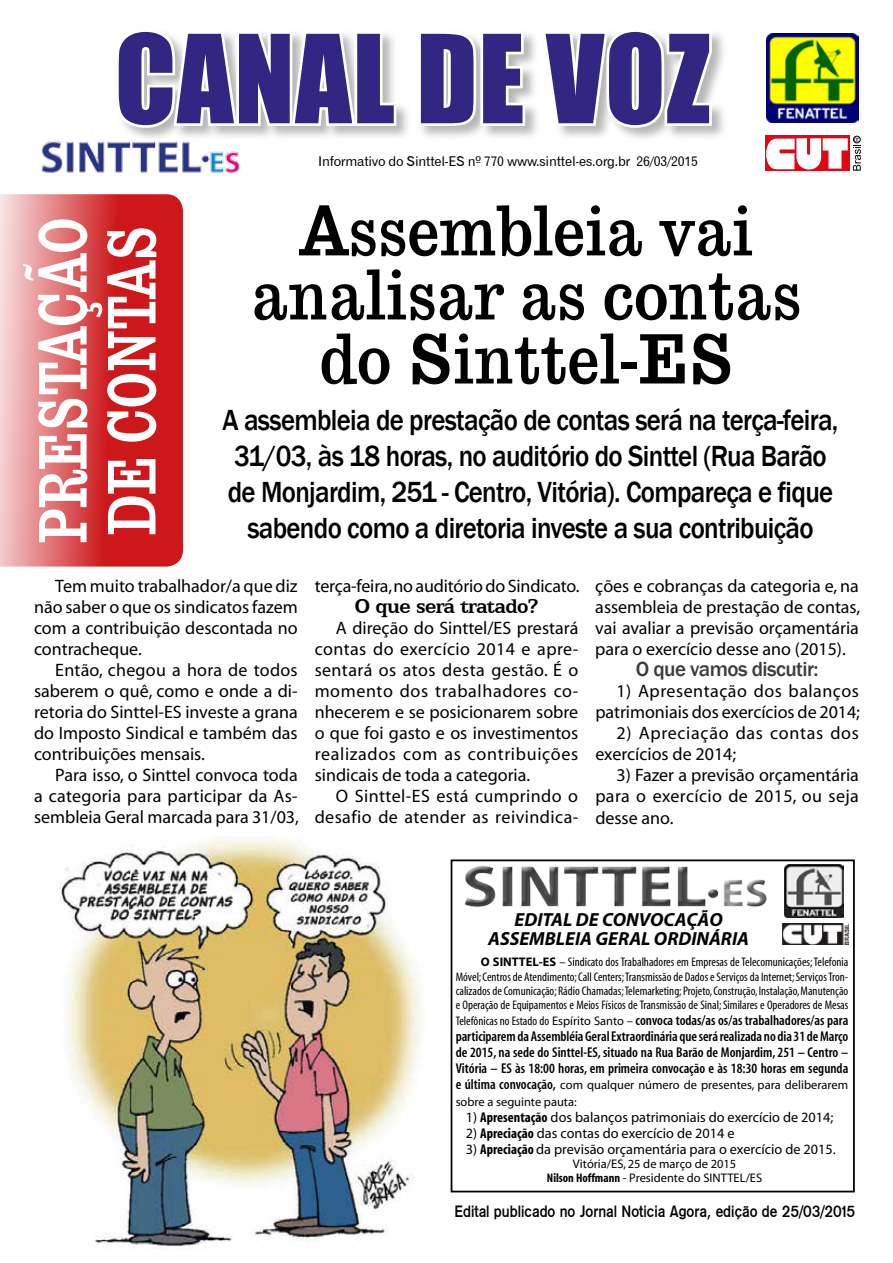
<style>
.page{position:relative;width:893px;height:1263px;background:#fff}
.page>*{position:absolute;margin:0;border:0;box-sizing:border-box;transform-origin:0 0}
.t1{font:113.1px "Impact";letter-spacing:.01em;color:#312783}
.t2{font:71.4px/64.1px "Egyptian 710 BT Regular A";letter-spacing:-.025em;color:#000;text-align:center}
.t3{font:69px/69px "Egyptian 710 BT Regular A";letter-spacing:-.025em;color:#fff;scale:.81 1}
.t4{font:500 30px/36px "Franklin Gothic";letter-spacing:-.025em;color:#000;text-align:center;scale:.9 1}
.t5{font:700 22.5px "Egyptian 505 BT";letter-spacing:-.025em;color:#000}
.t6{font:500 21px "Franklin Gothic";letter-spacing:-.025em;color:#3c3c3b}
.t7{font:italic 700 19.05px/19px "Myriad";color:#000;text-align:center}
.t8{font:18px/21px "Myriad";color:#000;text-align:justify}
.t9{font:18px/21px "Myriad";letter-spacing:.025em;color:#000;text-align:right}
.t10{font:18px/21px "Myriad";letter-spacing:.035em;color:#000}
.t11{font:16.35px "Gothic 725 BT Bold A";color:#000;scale:.89 1}
.t12{font:600 condensed 14.25px/16px "Myriad";color:#000;text-align:justify}
.t13{font:14.25px "Myriad";color:#000}
.t14{font:13.5px "Gothic 720 BT Roman B";letter-spacing:-.02em;color:#000}
.t15{font:condensed 12.45px/14.2px "Myriad";color:#000;text-align:justify}
.t16{font:12.45px/16px "Myriad";color:#000}
.s1{font-weight:700;font-stretch:normal}
.s2{font-stretch:normal}
.s3{font-weight:400;font-size:12.45px}
.s4{font-weight:400;font-stretch:normal;font-size:12.45px}
.s5{font-weight:600;font-stretch:condensed;font-size:14.25px}
.s6{font-weight:700;font-stretch:condensed}
</style>
<div class="page">
<svg style="left:0;top:194px;width:183px;height:373px;background:#d95255"></svg>
<div style="left:115px;top:28px;width:612px;height:115px;background:#9f9f9f;opacity:.75"></div>
<svg style="left:115px;top:28px;width:284px;height:103px"></svg>
<svg style="left:415px;top:28px;width:113px;height:101px"></svg>
<svg style="left:539px;top:28px;width:175px;height:115px"></svg>
<div style="left:765px;top:135px;width:84px;height:35px;background:#e30613"></div>
<svg style="left:765px;top:137px;width:96px;height:34px"></svg>
<div style="left:853px;top:136px;width:7px;height:7px;border:1px solid #000;border-radius:50%"></div>
<img style="left:767px;top:34px;width:92px;height:88px">
<img style="left:41px;top:137px;width:203px;height:36px">
<div style="left:451px;top:859px;width:404px;height:333px;border:2px solid #000"></div>
<img style="left:782px;top:924px;width:66px;height:20px">
<img style="left:784px;top:865px;width:59px;height:52px">
<img style="left:462px;top:859px;width:307px;height:48px">
<img style="left:60px;top:838px;width:362px;height:411px">
<h1 class="t1" style="left:115px;top:-9px;width:597px">CANAL DE VOZ</h1>
<h3 class="t3" style="left:27px;top:544px;width:405px;rotate:-90deg">PRESTAÇÃO<br>DE CONTAS</h3>
<p class="t14" style="left:318px;top:153px;width:381px">Informativo do Sinttel-ES nº 770 www.sinttel-es.org.br 26/03/2015</p>
<h2 class="t2" style="left:251px;top:197px;width:553px">Assembleia vai analisar as contas do Sinttel-ES</h2>
<h3 class="t4" style="left:222px;top:402px;width:686px">A assembleia de prestação de contas será na terça-feira, 31/03, às 18 horas, no auditório do Sinttel (Rua Barão de Monjardim, 251 - Centro, Vitória). Compareça e fique sabendo como a diretoria investe a sua contribuição</h3>
<p class="t8" style="left:34px;top:576px;width:265px;text-indent:21px">Tem muito trabalhador/a que diz não saber o que os sindicatos fazem com a contribuição descontada no contracheque.</p>
<p class="t8" style="left:34px;top:660px;width:265px;text-indent:21px">Então, chegou a hora de todos saberem o quê, como e onde a di&shy;retoria do Sinttel-ES investe a grana do Imposto Sindical e também das contribuições mensais.</p>
<p class="t8" style="left:34px;top:765px;width:266px;text-indent:21px">Para isso, o Sinttel convoca toda a categoria para participar da As&shy;sembleia Geral marcada para 31/03,</p>
<p class="t8" style="left:315px;top:576px;width:266px">terça-feira, no auditório do Sindicato.</p>
<p class="t5" style="left:354px;top:593px;width:186px">O que será tratado?</p>
<p class="t8" style="left:315px;top:618px;width:265px;text-indent:21px">A direção do Sinttel/ES prestará contas do exercício 2014 e apre&shy;sentará os atos desta gestão. É o momento dos trabalhadores co&shy;nhecerem e se posicionarem sobre o que foi gasto e os investimentos realizados com as contribuições sindicais de toda a categoria.</p>
<p class="t9" style="left:315px;top:786px;width:265px">O Sinttel-ES está cumprindo o desafio de atender as reivindica-</p>
<p class="t8" style="left:595px;top:576px;width:266px">ções e cobranças da categoria e, na assembleia de prestação de contas, vai avaliar a previsão orçamentária para o exercício desse ano (2015).</p>
<p class="t6" style="left:636px;top:656px;width:184px">O que vamos discutir:</p>
<p class="t8" style="left:595px;top:681px;width:266px;text-align:right">1) Apresentação dos balanços patrimoniais dos exercícios de 2014;</p>
<p class="t10" style="left:595px;top:723px;width:265px;text-indent:21px">2) Apreciação das contas dos exercícios de 2014;</p>
<p class="t8" style="left:595px;top:765px;width:265px;line-height:21.8px;text-indent:21px">3) Fazer a previsão orçamentária para o exercício de 2015, ou seja desse ano.</p>
<p class="t7" style="left:488px;top:911px;width:262px">EDITAL DE CONVOCAÇÃO<br>ASSEMBLEIA GERAL ORDINÁRIA</p>
<p class="t15" style="left:456px;top:956px;width:394px;text-indent:25px"><span class="s1">O SINTTEL-ES</span> <span class="s2">–</span> Sindicato dos Trabalhadores em Empresas de Telecomunicações; Telefonia Móvel; Centros de Atendimento; Call Centers; Transmissão de Dados e Serviços da Internet; Serviços Tron&shy;calizados de Comunicação; Rádio Chamadas; Telemarketing; Projeto, Construção, Instalação, Manutenção e Operação de Equipamentos e Meios Físicos de Transmissão de Sinal; Similares e Operadores de Mesas</p>
<p class="t12" style="left:456px;top:1013px;width:394px"><span class="s3">Telefônicas no Estado do</span> <span class="s4">Espírito Santo –</span> convoca todas/as os/as trabalhadores/as para participarem da Assembléia Geral Extraordinária que será realizada no dia 31 de Março de 2015, na sede do Sinttel-ES, situado na Rua Barão de Monjardim, 251 – Centro – Vitória – ES às 18:00 horas, em primeira convocação e às 18:30 horas em segunda</p>
<p class="t16" style="left:456px;top:1078px;width:394px"><span class="s5">e última convocação,</span> com qualquer número de presentes, para deliberarem sobre a seguinte pauta:</p>
<p class="t13" style="left:466px;top:1110px;width:369px">1) <span class="s6">Apresentação</span> dos balanços patrimoniais do exercício de 2014;</p>
<p class="t13" style="left:466px;top:1126px;width:270px">2) <span class="s6">Apreciação</span> das contas do exercício de 2014 e</p>
<p class="t13" style="left:466px;top:1142px;width:371px">3) <span class="s6">Apreciação</span> da previsão orçamentária para o exercício de 2015.</p>
<p class="t16" style="left:547px;top:1157px;width:217px;line-height:14.2px;text-align:center">Vitória/ES, 25 de março de 2015<br><span class="s6">Nilson Hoffmann</span> - Presidente do SINTTEL/ES</p>
<p class="t11" style="left:454px;top:1202px;width:452px">Edital publicado no Jornal Noticia Agora, edição de 25/03/2015</p>
</div>
